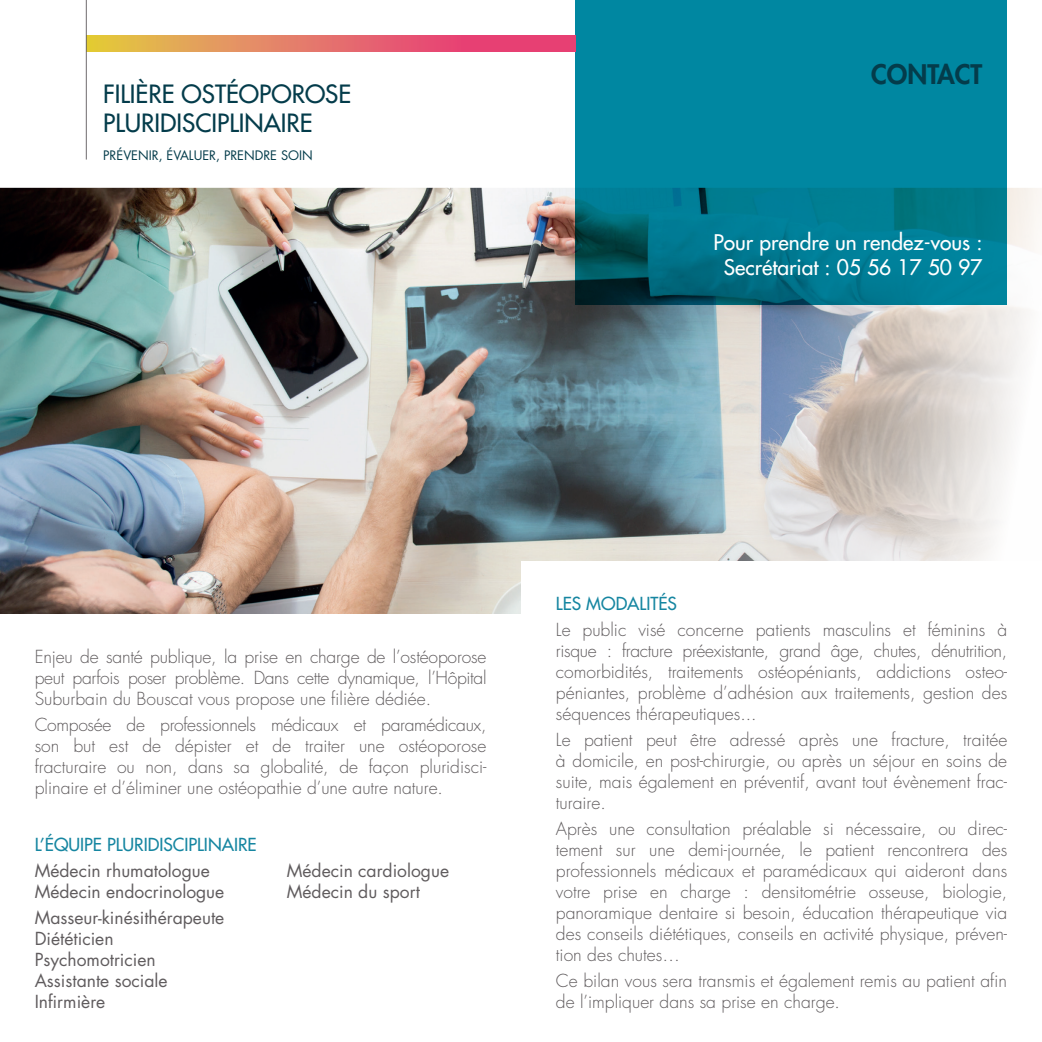
<style>
.page{position:relative;width:1042px;height:1042px;background:#fff}
.page>*{position:absolute;margin:0;border:0;box-sizing:border-box;transform-origin:0 0}
.t1{font:800 26.25px "Futura Std";color:#043c4b}
.t2{font:500 24.5px "Futura Std";color:#043c4b}
.t3{font:500 21px "Futura Std";color:#fff}
.t4{font:300 17.5px/21px "Futura Std";color:#605c5e;text-align:justify}
.t5{font:17.5px "Futura Std";color:#605c5e}
.t6{font:500 17.5px "Futura Std";color:#1686a1}
.t7{font:12.78px "Futura Std";color:#043c4b}
</style>
<div class="page">
<img style="left:0;top:188px;width:1042px;height:426px">
<svg style="left:575px;top:0;width:432px;height:304px;background:#007e95"></svg>
<svg style="left:87px;top:35px;width:488px;height:17px;background:#e57565"></svg>
<hr style="left:86px;top:0;width:1px;height:160px;background:#605c5e">
<div style="left:521px;top:561px;width:521px;height:481px;background:#fff"></div>
<p class="t2" style="left:103px;top:79px;width:249px">FILIÈRE OSTÉOPOROSE</p>
<p class="t2" style="left:103px;top:108px;width:211px">PLURIDISCIPLINAIRE</p>
<p class="t7" style="left:103px;top:147px;width:211px">PRÉVENIR, ÉVALUER, PRENDRE SOIN</p>
<p class="t1" style="left:871px;top:57px;width:113px">CONTACT</p>
<p class="t3" style="left:713px;top:229px;width:270px">Pour prendre un rendez-vous :</p>
<p class="t3" style="left:724px;top:254px;width:260px">Secrétariat : 05 56 17 50 97</p>
<p class="t4" style="left:35px;top:647px;width:453px">Enjeu de santé publique, la prise en charge de l’ostéoporose peut parfois poser problème. Dans cette dynamique, l’Hôpital Suburbain du Bouscat vous propose une filière dédiée.</p>
<p class="t4" style="left:35px;top:715px;width:453px">Composée de professionnels médicaux et paramédicaux, son but est de dépister et de traiter une ostéoporose fracturaire ou non, dans sa globalité, de façon pluridisci&shy;plinaire et d’éliminer une ostéopathie d’une autre nature.</p>
<p class="t6" style="left:35px;top:834px;width:223px">L’ÉQUIPE PLURIDISCIPLINAIRE</p>
<p class="t5" style="left:35px;top:860px;width:177px">Médecin rhumatologue</p>
<p class="t5" style="left:287px;top:860px;width:164px">Médecin cardiologue</p>
<p class="t5" style="left:35px;top:881px;width:191px">Médecin endocrinologue</p>
<p class="t5" style="left:287px;top:881px;width:135px">Médecin du sport</p>
<p class="t5" style="left:35px;top:906px;width:191px">Masseur-kinésithérapeute</p>
<p class="t5" style="left:35px;top:927px;width:80px">Diététicien</p>
<p class="t5" style="left:35px;top:948px;width:123px">Psychomotricien</p>
<p class="t5" style="left:35px;top:969px;width:134px">Assistante sociale</p>
<p class="t5" style="left:35px;top:990px;width:72px">Infirmière</p>
<p class="t6" style="left:556px;top:593px;width:122px">LES MODALITÉS</p>
<p class="t4" style="left:556px;top:620px;width:453px">Le public visé concerne patients masculins et féminins à risque : fracture préexistante, grand âge, chutes, dénutrition, comorbidités, traitements ostéopéniants, addictions osteo&shy;péniantes, problème d’adhésion aux traitements, gestion des séquences thérapeutiques...</p>
<p class="t4" style="left:556px;top:730px;width:453px">Le patient peut être adressé après une fracture, traitée à domicile, en post-chirurgie, ou après un séjour en soins de suite, mais également en préventif, avant tout évènement frac&shy;turaire.</p>
<p class="t4" style="left:556px;top:819px;width:453px">Après une consultation préalable si nécessaire, ou direc&shy;tement sur une demi-journée, le patient rencontrera des professionnels médicaux et paramédicaux qui aideront dans votre prise en charge : densitométrie osseuse, biologie, panoramique dentaire si besoin, éducation thérapeutique via des conseils diététiques, conseils en activité physique, préven&shy;tion des chutes…</p>
<p class="t4" style="left:556px;top:971px;width:453px">Ce bilan vous sera transmis et également remis au patient afin de l’impliquer dans sa prise en charge.</p>
</div>
